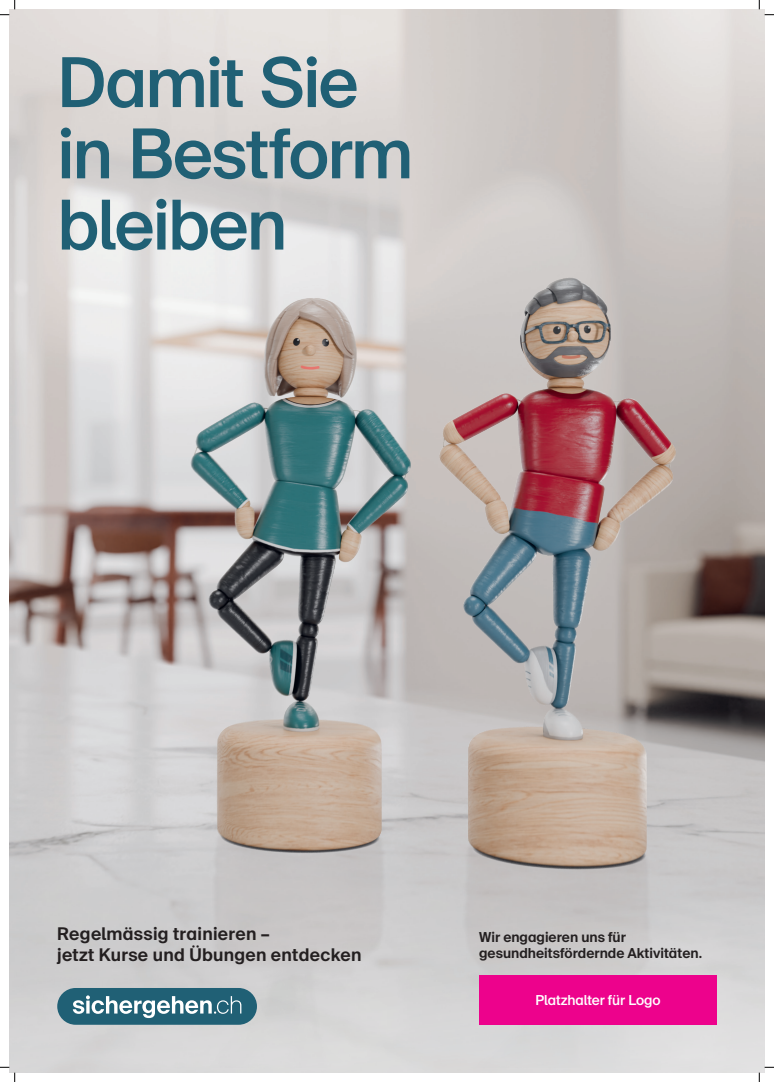
<style>
.page{position:relative;width:774px;height:1082px;background:#fff}
.page>*{position:absolute;margin:0;border:0;box-sizing:border-box;transform-origin:0 0}
.t1{font:500 68.75px/71.2px "BFU Suisse";letter-spacing:-.025em;color:#206075}
.t2{font:700 17.5px/20.6px "BFU Suisse";letter-spacing:.015em;color:#231f20}
.t3{font:700 13.75px/16.2px "BFU Suisse";color:#231f20}
.t4{font:500 13.75px "BFU Suisse";letter-spacing:-.01em;color:#fff}
</style>
<div class="page">
<img style="left:9px;top:9px;width:755px;height:840px">
<img style="left:15px;top:168px;width:744px;height:681px">
<svg style="left:9px;top:849px;width:755px;height:223px;background:#cecccc"></svg>
<div style="left:57px;top:988px;width:200px;height:37px;background:#206075;border-radius:18px"></div>
<svg style="left:73px;top:995px;width:168px;height:23px"></svg>
<div style="left:479px;top:975px;width:237px;height:50px;background:#ed028c"></div>
<svg style="left:0;top:0;width:16px;height:16px"></svg>
<svg style="left:0;top:1067px;width:16px;height:15px"></svg>
<svg style="left:758px;top:0;width:15px;height:16px"></svg>
<svg style="left:758px;top:1067px;width:15px;height:15px"></svg>
<h1 class="t1" style="left:57px;top:48px;width:357px">Damit Sie in Bestform bleiben</h1>
<p class="t2" style="left:57px;top:924px;width:306px">Regelmässig trainieren –<br>jetzt Kurse und Übungen entdecken</p>
<p class="t3" style="left:479px;top:929px;width:224px">Wir engagieren uns für gesundheitsfördernde Aktivitäten.</p>
<p class="t4" style="left:535px;top:992px;width:127px">Platzhalter für Logo</p>
</div>
